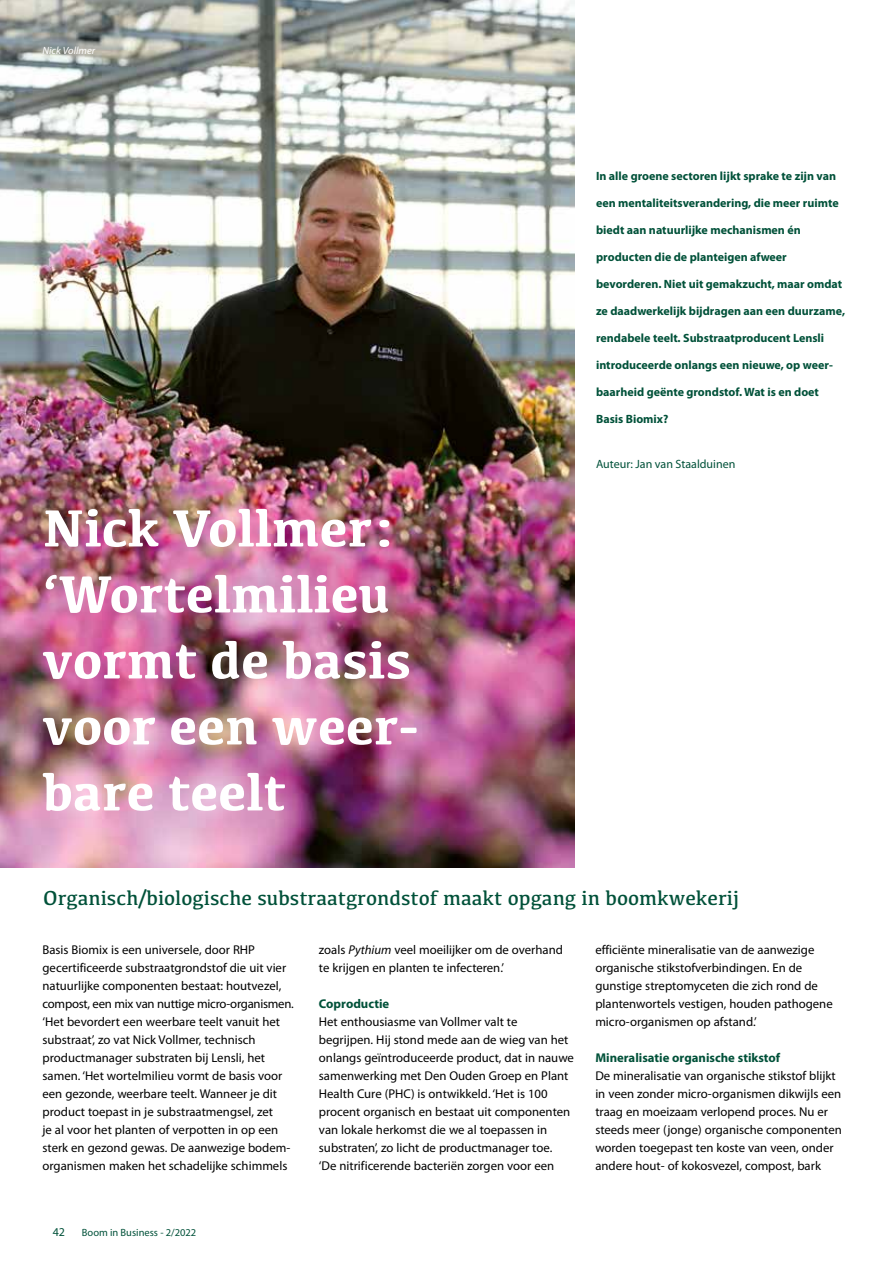
<style>
.page{position:relative;width:893px;height:1263px;background:#fff}
.page>*{position:absolute;margin:0;border:0;box-sizing:border-box;transform-origin:0 0}
.t1{font:700 54px/66px "Kefa";color:#fff}
.t2{font:21px "Kefa";color:#005139}
.t3{font:12.75px/18px "Myriad Pro";color:#000}
.t4{font:700 12.75px "Myriad Pro";color:#005139}
.t5{font:700 12px "Myriad Pro";color:#005139}
.t6{font:12px "Myriad Pro";color:#005139}
.t7{font:10.5px "Myriad Pro";color:#005139}
.t8{font:italic 10.5px "Myriad Pro";color:#fff}
.s1{font-style:italic}
</style>
<div class="page">
<img style="left:0;top:0;width:574px;height:867px">
<p class="t8" style="left:43px;top:44px;width:54px">Nick Vollmer</p>
<h1 class="t1" style="left:43px;top:492px;width:378px">Nick Vollmer: ‘Wortelmilieu vormt de basis voor een weer&shy;bare teelt</h1>
<p class="t5" style="left:596px;top:168px;width:242px">In alle groene sectoren lijkt sprake te zijn van</p>
<p class="t5" style="left:596px;top:195px;width:244px">een mentaliteitsverandering, die meer ruimte</p>
<p class="t5" style="left:596px;top:222px;width:206px">biedt aan natuurlijke mechanismen én</p>
<p class="t5" style="left:596px;top:249px;width:192px">producten die de planteigen afweer</p>
<p class="t5" style="left:596px;top:276px;width:248px">bevorderen. Niet uit gemakzucht, maar omdat</p>
<p class="t5" style="left:596px;top:303px;width:251px">ze daadwerkelijk bijdragen aan een duurzame,</p>
<p class="t5" style="left:596px;top:330px;width:230px">rendabele teelt. Substraatproducent Lensli</p>
<p class="t5" style="left:596px;top:357px;width:238px">introduceerde onlangs een nieuwe, op weer-</p>
<p class="t5" style="left:596px;top:384px;width:224px">baarheid geënte grondstof. Wat is en doet</p>
<p class="t5" style="left:596px;top:411px;width:74px">Basis Biomix?</p>
<p class="t6" style="left:596px;top:457px;width:141px">Auteur: Jan van Staalduinen</p>
<h2 class="t2" style="left:43px;top:884px;width:697px">Organisch/biologische substraatgrondstof maakt opgang in boomkwekerij</h2>
<p class="t3" style="left:43px;top:941px;width:253px">Basis Biomix is een universele, door RHP gecertificeerde substraatgrondstof die uit vier natuurlijke componenten bestaat: houtvezel, compost, een mix van nuttige micro-organismen. ‘Het bevordert een weerbare teelt vanuit het substraat’, zo vat Nick Vollmer, technisch productmanager substraten bij Lensli, het samen. ‘Het wortelmilieu vormt de basis voor een gezonde, weerbare teelt. Wanneer je dit product toepast in je substraatmengsel, zet<br>je al voor het planten of verpotten in op een sterk en gezond gewas. De aanwezige bodem&shy;organismen maken het schadelijke schimmels</p>
<p class="t3" style="left:319px;top:941px;width:246px">zoals <span class="s1">Pythium</span> veel moeilijker om de overhand te krijgen en planten te infecteren.’</p>
<p class="t4" style="left:319px;top:995px;width:72px">Coproductie</p>
<p class="t3" style="left:319px;top:1013px;width:257px">Het enthousiasme van Vollmer valt te begrijpen. Hij stond mede aan de wieg van het onlangs geïntroduceerde product, dat in nauwe samenwerking met Den Ouden Groep en Plant Health Cure (PHC) is ontwikkeld. ‘Het is 100 procent organisch en bestaat uit componenten van lokale herkomst die we al toepassen in substraten’, zo licht de productmanager toe.<br>‘De nitrificerende bacteriën zorgen voor een</p>
<p class="t6" style="left:53px;top:1224px;width:14px">42</p>
<p class="t7" style="left:82px;top:1226px;width:116px">Boom in Business - 2/2022</p>
<p class="t3" style="left:595px;top:941px;width:239px">efficiënte mineralisatie van de aanwezige organische stikstofverbindingen. En de gunstige streptomyceten die zich rond de plantenwortels vestigen, houden pathogene micro-organismen op afstand.’</p>
<p class="t4" style="left:595px;top:1049px;width:186px">Mineralisatie organische stikstof</p>
<p class="t3" style="left:595px;top:1067px;width:248px">De mineralisatie van organische stikstof blijkt in veen zonder micro-organismen dikwijls een traag en moeizaam verlopend proces. Nu er steeds meer (jonge) organische componenten worden toegepast ten koste van veen, onder andere hout- of kokosvezel, compost, bark</p>
</div>
